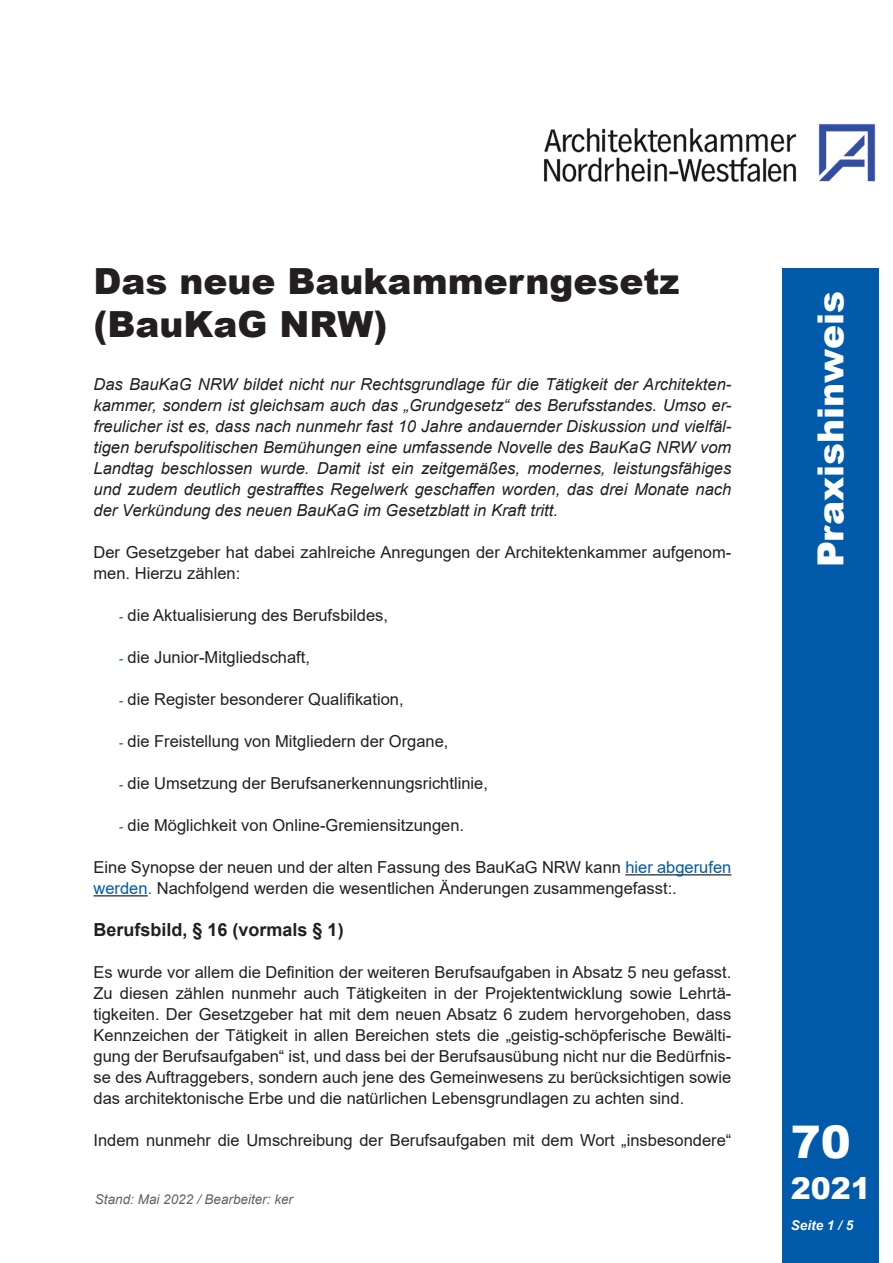
<style>
.page{position:relative;width:893px;height:1263px;background:#fff}
.page>*{position:absolute;margin:0;border:0;box-sizing:border-box;transform-origin:0 0}
.t1{font:900 45px "Arial";color:#fff}
.Überschrift{font:900 36px/43.2px "Arial";color:#231f20}
.t2{font:900 36px "Arial";color:#fff}
.t3{font:900 30px "Arial";color:#fff}
.Zwischenüberschrift{font:700 18px "Arial";color:#231f20}
.Fließtext{font:16.5px/21px "Arial";color:#231f20}
.Einleitung{font:italic 16.5px/21px "Arial";color:#231f20;text-align:justify}
.t4{font:italic 13.5px "Arial";color:#636366}
.t5{font:italic 700 13.5px "Arial";color:#fff}
.s1{font-size:12.75px;color:#015aaa}
.s2{color:#015aaa}
</style>
<div class="page">
<img style="left:544px;top:124px;width:332px;height:58px">
<div style="left:782px;top:268px;width:96px;height:995px;background:#015aaa"></div>
<hr style="left:625px;top:874px;width:106px;height:1px;background:#231f20">
<hr style="left:94px;top:895px;width:54px;height:1px;background:#231f20">
<p class="Überschrift" style="left:94px;top:258px;width:587px">Das neue Baukammerngesetz (BauKaG NRW)</p>
<p class="Einleitung" style="left:94px;top:374px;width:639px">Das BauKaG NRW bildet nicht nur Rechtsgrundlage für die Tätigkeit der Architekten&shy;kammer, sondern ist gleichsam auch das „Grundgesetz“ des Berufsstandes. Umso er&shy;freulicher ist es, dass nach nunmehr fast 10 Jahre andauernder Diskussion und vielfäl&shy;tigen berufspolitischen Bemühungen eine umfassende Novelle des BauKaG NRW vom Landtag beschlossen wurde. Damit ist ein zeitgemäßes, modernes, leistungsfähiges und zudem deutlich gestrafftes Regelwerk geschaffen worden, das drei Monate nach der Verkündung des neuen BauKaG im Gesetzblatt in Kraft tritt.</p>
<p class="Fließtext" style="left:94px;top:542px;width:639px">Der Gesetzgeber hat dabei zahlreiche Anregungen der Architektenkammer aufgenom&shy;men. Hierzu zählen:</p>
<p class="Fließtext" style="left:119px;top:605px;width:270px"><span class="s1">-</span> die Aktualisierung des Berufsbildes,</p>
<p class="Fließtext" style="left:119px;top:647px;width:192px"><span class="s1">-</span> die Junior-Mitgliedschaft,</p>
<p class="Fließtext" style="left:119px;top:689px;width:286px"><span class="s1">-</span> die Register besonderer Qualifikation,</p>
<p class="Fließtext" style="left:119px;top:731px;width:331px"><span class="s1">-</span> die Freistellung von Mitgliedern der Organe,</p>
<p class="Fließtext" style="left:119px;top:773px;width:370px"><span class="s1">-</span> die Umsetzung der Berufsanerkennungsrichtlinie,</p>
<p class="Fließtext" style="left:119px;top:815px;width:347px"><span class="s1">-</span> die Möglichkeit von Online-Gremiensitzungen.</p>
<p class="Fließtext" style="left:94px;top:857px;width:639px">Eine Synopse der neuen und der alten Fassung des BauKaG NRW kann <span class="s2">hier abgerufen werden.</span> Nachfolgend werden die wesentlichen Änderungen zusammengefasst:.</p>
<p class="Zwischenüberschrift" style="left:94px;top:917px;width:252px">Berufsbild, § 16 (vormals § 1)</p>
<p class="Fließtext" style="left:94px;top:962px;width:639px;text-align:justify">Es wurde vor allem die Definition der weiteren Berufsaufgaben in Absatz 5 neu gefasst.<br>Zu diesen zählen nunmehr auch Tätigkeiten in der Projektentwicklung sowie Lehrtä&shy;tigkeiten. Der Gesetzgeber hat mit dem neuen Absatz 6 zudem hervorgehoben, dass Kennzeichen der Tätigkeit in allen Bereichen stets die „geistig-schöpferische Bewälti&shy;gung der Berufsaufgaben“ ist, und dass bei der Berufsausübung nicht nur die Bedürfnis&shy;se des Auftraggebers, sondern auch jene des Gemeinwesens zu berücksichtigen sowie das architektonische Erbe und die natürlichen Lebensgrundlagen zu achten sind.</p>
<p class="Fließtext" style="left:94px;top:1130px;width:639px">Indem nunmehr die Umschreibung der Berufsaufgaben mit dem Wort „insbesondere“</p>
<p class="t4" style="left:95px;top:1190px;width:200px">Stand: Mai 2022 / Bearbeiter: ker</p>
<h2 class="t2" style="left:805px;top:567px;width:278px;rotate:-90deg">Praxishinweis</h2>
<h1 class="t1" style="left:791px;top:1109px;width:62px">70</h1>
<h3 class="t3" style="left:791px;top:1167px;width:82px">2021</h3>
<p class="t5" style="left:791px;top:1216px;width:64px">Seite 1 / 5</p>
</div>
